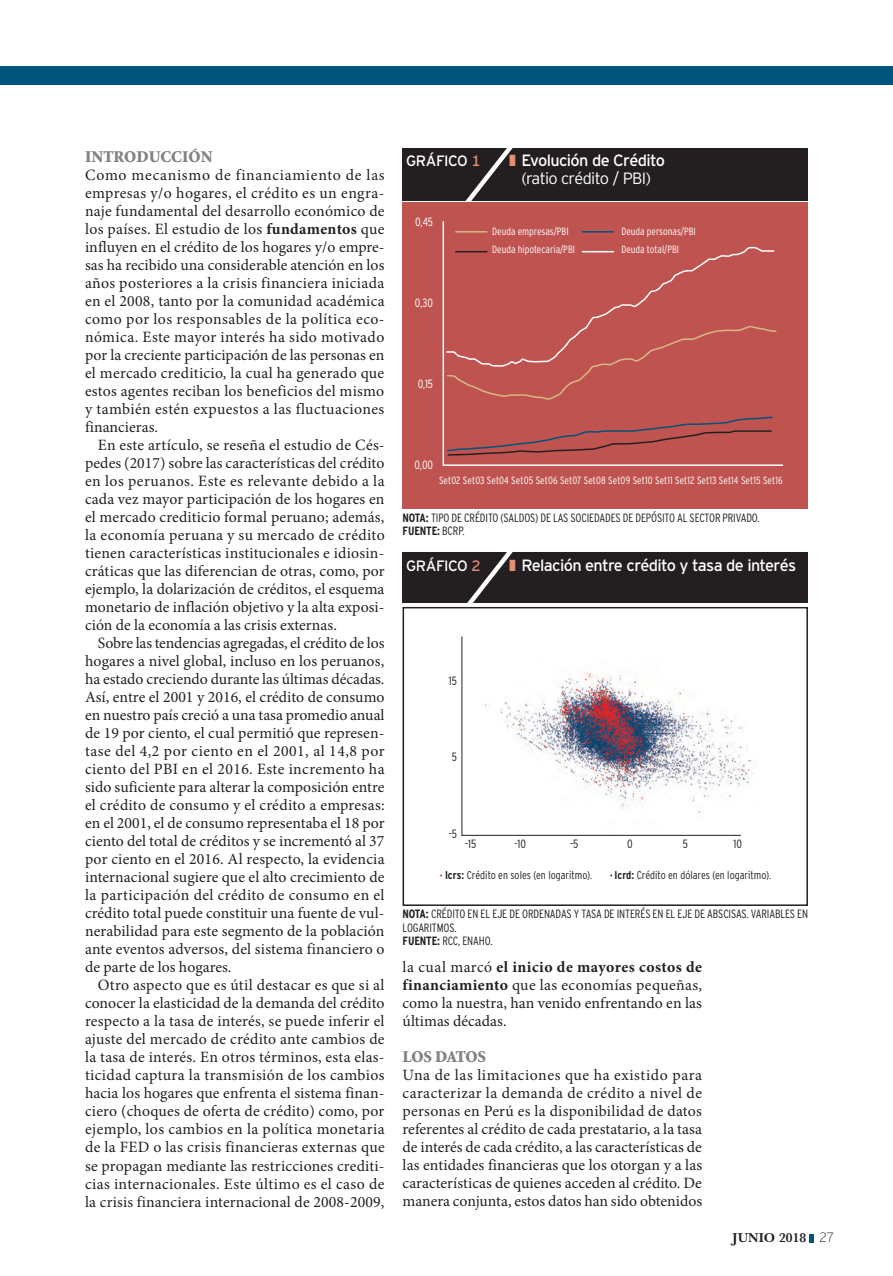
<style>
.page{position:relative;width:893px;height:1276px;background:#fff}
.page>*{position:absolute;margin:0;border:0;box-sizing:border-box;transform-origin:0 0}
.sub{font:900 16.5px "Minion";letter-spacing:.005em;color:#808285}
.sub-2{font:900 16.5px "Minion";letter-spacing:-.02em;color:#808285}
.t1{font:16.35px/18px "Interstate Mono";letter-spacing:-.04em;color:#fff;text-align:center}
.TEXTO_INDENTADO{font:15.75px/18px "Minion Pro";letter-spacing:.005em;color:#231f20;text-align:justify}
.t2{font:15px "Interstate Mono";letter-spacing:-.03em;color:#fff}
.t3{font:13.5px "New Baskerville Bold SC";color:#231f20}
.PIE_DE_PAGINA{font:300 condensed 12px/13.5px "Interstate";letter-spacing:-.01em;color:#231f20}
.t4{font:300 condensed 12px "Interstate";letter-spacing:-.005em;color:#fff}
.PIE_DE_PAGINA-2{font:700 condensed 12px "Interstate";letter-spacing:-.01em;color:#231f20}
.t5{font:300 condensed 11.25px "Interstate";color:#231f20}
.t6{font:300 condensed 10.5px "Interstate";letter-spacing:.005em;color:#fff}
.s1{font-weight:700}
.s2{color:#e68e74}
.s3{font-family:"Interstate";font-weight:300}
.s4{font-weight:300}
.s5{font-family:"Baskerville";font-weight:600}
.s6{font-family:"Interstate";font-weight:200}
</style>
<div class="page">
<div style="left:0;top:67px;width:893px;height:18px;background:#01547b"></div>
<svg style="left:809px;top:1234px;width:4px;height:8px"></svg>
<div style="left:403px;top:148px;width:405px;height:52px;background:#231f20"></div>
<svg style="left:456px;top:148px;width:68px;height:55px"></svg>
<div style="left:403px;top:203px;width:405px;height:306px;background:#bf5350"></div>
<svg style="left:442px;top:221px;width:342px;height:245px"></svg>
<svg style="left:445px;top:246px;width:332px;height:153px"></svg>
<svg style="left:446px;top:416px;width:327px;height:40px"></svg>
<hr style="left:456px;top:231px;width:31px;height:1px;background:#d6ba84">
<hr style="left:582px;top:231px;width:31px;height:1px;background:#01547b">
<hr style="left:456px;top:251px;width:31px;height:1px;background:#231f20">
<hr style="left:582px;top:251px;width:31px;height:1px;background:#fff">
<div style="left:403px;top:551px;width:405px;height:51px;background:#231f20"></div>
<svg style="left:456px;top:551px;width:68px;height:56px"></svg>
<div style="left:403px;top:607px;width:405px;height:299px;border:2px solid #231f20"></div>
<svg style="left:461px;top:636px;width:281px;height:200px"></svg>
<p class="sub" style="left:85px;top:148px;width:129px">INTRODUCCIÓN</p>
<p class="TEXTO_INDENTADO" style="left:85px;top:166px;width:301px">Como mecanismo de financiamiento de las empresas y/o hogares, el crédito es un engra&shy;naje fundamental del desarrollo económico de los países. El estudio de los <span class="s1">fundamentos</span> que influyen en el crédito de los hogares y/o empre&shy;sas ha recibido una considerable atención en los años posteriores a la crisis financiera iniciada en el 2008, tanto por la comunidad académica como por los responsables de la política eco&shy;nómica. Este mayor interés ha sido motivado por la creciente participación de las personas en el mercado crediticio, la cual ha generado que estos agentes reciban los beneficios del mismo y también estén expuestos a las fluctuaciones financieras.</p>
<p class="TEXTO_INDENTADO" style="left:85px;top:436px;width:301px;text-indent:13px">En este artículo, se reseña el estudio de Cés&shy;pedes (2017) sobre las características del crédito en los peruanos. Este es relevante debido a la cada vez mayor participación de los hogares en el mercado crediticio formal peruano; además, la economía peruana y su mercado de crédito tienen características institucionales e idiosin&shy;cráticas que las diferencian de otras, como, por ejemplo, la dolarización de créditos, el esquema monetario de inflación objetivo y la alta exposi&shy;ción de la economía a las crisis externas.</p>
<p class="TEXTO_INDENTADO" style="left:85px;top:634px;width:301px;text-indent:13px">Sobre las tendencias agregadas, el crédito de los hogares a nivel global, incluso en los peruanos, ha estado creciendo durante las últimas décadas.<br>Así, entre el 2001 y 2016, el crédito de consumo en nuestro país creció a una tasa promedio anual de 19 por ciento, el cual permitió que represen&shy;tase del 4,2 por ciento en el 2001, al 14,8 por ciento del PBI en el 2016. Este incremento ha sido suficiente para alterar la composición entre el crédito de consumo y el crédito a empresas: en el 2001, el de consumo representaba el 18 por ciento del total de créditos y se incrementó al 37 por ciento en el 2016. Al respecto, la evidencia internacional sugiere que el alto crecimiento de la participación del crédito de consumo en el crédito total puede constituir una fuente de vul&shy;nerabilidad para este segmento de la población ante eventos adversos, del sistema financiero o de parte de los hogares.</p>
<p class="TEXTO_INDENTADO" style="left:85px;top:976px;width:301px;text-indent:13px">Otro aspecto que es útil destacar es que si al conocer la elasticidad de la demanda del crédito respecto a la tasa de interés, se puede inferir el ajuste del mercado de crédito ante cambios de la tasa de interés. En otros términos, esta elas&shy;ticidad captura la transmisión de los cambios hacia los hogares que enfrenta el sistema finan&shy;ciero (choques de oferta de crédito) como, por ejemplo, los cambios en la política monetaria de la FED o las crisis financieras externas que se propagan mediante las restricciones crediti&shy;cias internacionales. Este último es el caso de la crisis financiera internacional de 2008-2009,</p>
<p class="t2" style="left:406px;top:153px;width:76px">GRÁFICO <span class="s2">1</span></p>
<p class="t1" style="left:509px;top:152px;width:157px"><span class="s2">❚</span> Evolución de Crédito <span class="s3">(ratio crédito / PBI)</span></p>
<p class="t4" style="left:415px;top:215px;width:19px">0,45</p>
<p class="t4" style="left:415px;top:296px;width:20px">0,30</p>
<p class="t4" style="left:418px;top:377px;width:17px">0,15</p>
<p class="t4" style="left:415px;top:458px;width:20px">0,00</p>
<p class="t6" style="left:492px;top:225px;width:78px">Deuda empresas/PBI</p>
<p class="t6" style="left:621px;top:225px;width:76px">Deuda personas/PBI</p>
<p class="t6" style="left:492px;top:244px;width:84px">Deuda hipotecaria/PBI</p>
<p class="t6" style="left:621px;top:244px;width:59px">Deuda total/PBI</p>
<p class="t6" style="left:439px;top:474px;width:345px">Set02 Set03 Set04 Set05 Set06 Set07 Set08 Set09 Set10 Set11 Set12 Set13 Set14 Set15 Set16</p>
<p class="PIE_DE_PAGINA" style="left:403px;top:510px;width:359px"><span class="s1">NOTA:</span> TIPO DE CRÉDITO (SALDOS) DE LAS SOCIEDADES DE DEPÓSITO AL SECTOR PRIVADO.</p>
<p class="PIE_DE_PAGINA-2" style="left:403px;top:524px;width:64px">FUENTE: <span class="s4">BCRP.</span></p>
<p class="t2" style="left:406px;top:557px;width:76px">GRÁFICO <span class="s2">2</span></p>
<p class="t1" style="left:509px;top:555px;width:289px"><span class="s2">❚</span> Relación entre crédito y tasa de interés</p>
<p class="PIE_DE_PAGINA" style="left:449px;top:673px;width:10px">15</p>
<p class="PIE_DE_PAGINA" style="left:452px;top:750px;width:7px">5</p>
<p class="PIE_DE_PAGINA" style="left:449px;top:826px;width:10px">-5</p>
<p class="PIE_DE_PAGINA" style="left:465px;top:836px;width:13px">-15</p>
<p class="PIE_DE_PAGINA" style="left:515px;top:836px;width:13px">-10</p>
<p class="PIE_DE_PAGINA" style="left:570px;top:836px;width:10px">-5</p>
<p class="PIE_DE_PAGINA" style="left:627px;top:836px;width:7px">0</p>
<p class="PIE_DE_PAGINA" style="left:683px;top:836px;width:7px">5</p>
<p class="PIE_DE_PAGINA" style="left:734px;top:836px;width:10px">10</p>
<p class="t5" style="left:445px;top:869px;width:149px"><span class="s1">Icrs:</span> Crédito en soles (en logaritmo).</p>
<p class="t5" style="left:615px;top:869px;width:158px"><span class="s1">Icrd:</span> Crédito en dólares (en logaritmo).</p>
<p class="PIE_DE_PAGINA" style="left:403px;top:907px;width:407px"><span class="s1">NOTA:</span> CRÉDITO EN EL EJE DE ORDENADAS Y TASA DE INTERÉS EN EL EJE DE ABSCISAS. VARIABLES EN<br>LOGARITMOS.</p>
<p class="PIE_DE_PAGINA" style="left:403px;top:934px;width:91px"><span class="s1">FUENTE:</span> RCC, ENAHO.</p>
<p class="TEXTO_INDENTADO" style="left:403px;top:958px;width:301px">la cual marcó <span class="s1">el inicio de mayores costos de financiamiento</span> que las economías pequeñas, como la nuestra, han venido enfrentando en las últimas décadas.</p>
<p class="sub-2" style="left:403px;top:1048px;width:85px">LOS DATOS</p>
<p class="TEXTO_INDENTADO" style="left:403px;top:1066px;width:301px">Una de las limitaciones que ha existido para caracterizar la demanda de crédito a nivel de personas en Perú es la disponibilidad de datos referentes al crédito de cada prestatario, a la tasa de interés de cada crédito, a las características de las entidades financieras que los otorgan y a las características de quienes acceden al crédito. De manera conjunta, estos datos han sido obtenidos</p>
<p class="t3" style="left:733px;top:1230px;width:103px">JUNIO <span class="s5">2018</span> <span class="s6">27</span></p>
</div>
